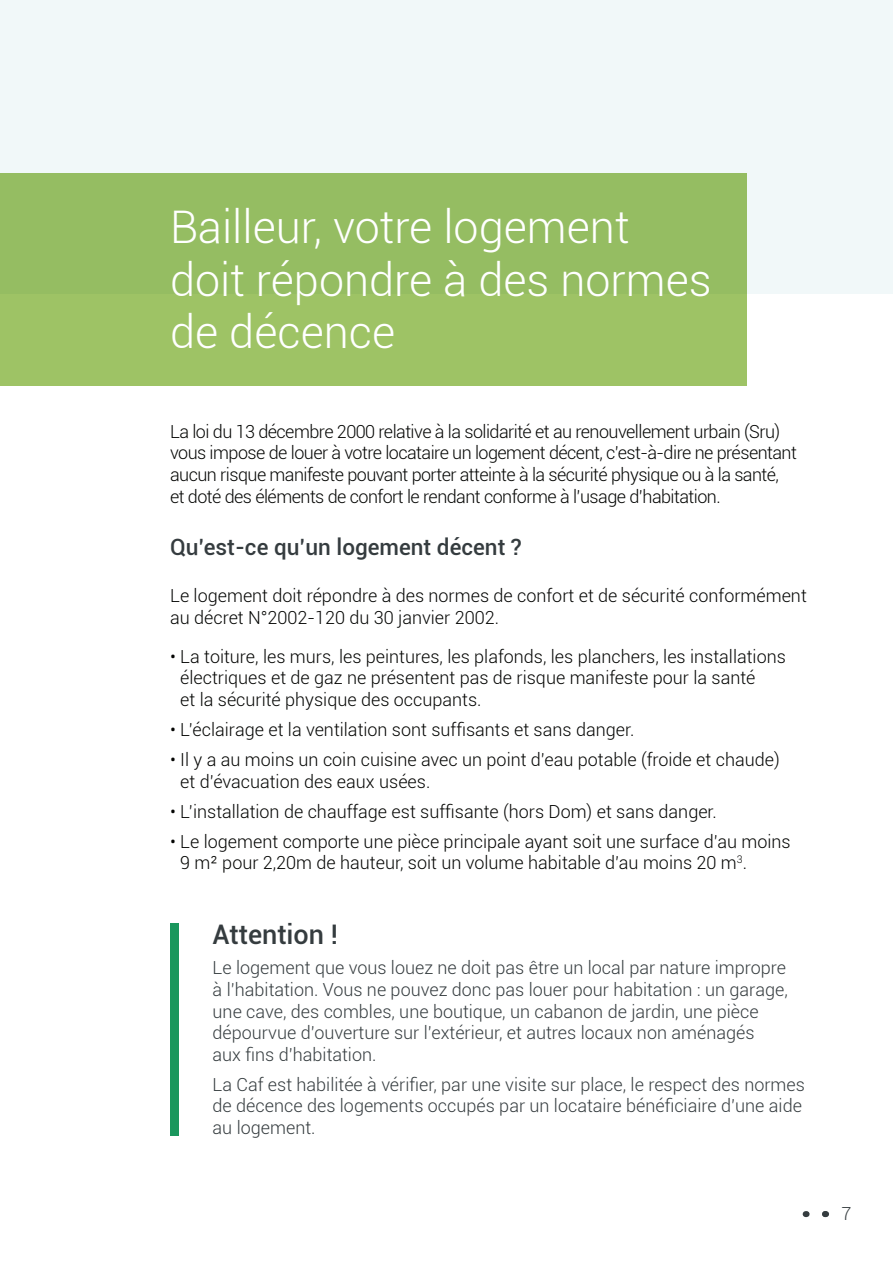
<style>
.page{position:relative;width:893px;height:1263px;background:#fff}
.page>*{position:absolute;margin:0;border:0;box-sizing:border-box;transform-origin:0 0}
.t1{font:300 45px/52.5px "Roboto";color:#fff}
.t2{font:500 27px "Roboto";color:#353c3f}
.t3{font:500 22.5px "Roboto";color:#353c3f}
.t4{font:300 18px/21.6px "Roboto";color:#040503}
.t5{font:300 18px/21.6px "Roboto";color:#353c3f}
.t6{font:300 18px/21.6px "Roboto";letter-spacing:-.03em;color:#040503}
</style>
<div class="page">
<svg style="left:822px;top:1211px;width:4px;height:6px"></svg>
<div style="left:0;top:0;width:893px;height:293px;background:#f1f8f9"></div>
<div style="left:0;top:173px;width:746px;height:213px;background:#95bd62"></div>
<div style="left:170px;top:923px;width:9px;height:212px;background:#1a975d"></div>
<p class="t1" style="left:170px;top:199px;width:543px">Bailleur, votre logement doit répondre à des normes de décence</p>
<p class="t6" style="left:170px;top:420px;width:628px">La loi du 13 décembre 2000 relative à la solidarité et au renouvellement urbain (Sru) vous impose de louer à votre locataire un logement décent, c’est-à-dire ne présentant aucun risque manifeste pouvant porter atteinte à la sécurité physique ou à la santé, et doté des éléments de confort le rendant conforme à l’usage d’habitation.</p>
<p class="t3" style="left:170px;top:531px;width:353px">Qu’est-ce qu’un logement décent ?</p>
<p class="t4" style="left:170px;top:584px;width:638px">Le logement doit répondre à des normes de confort et de sécurité conformément au décret N°2002-120 du 30 janvier 2002.</p>
<p class="t4" style="left:180px;top:645px;width:607px;text-indent:-10px">• La toiture, les murs, les peintures, les plafonds, les planchers, les installations électriques et de gaz ne présentent pas de risque manifeste pour la santé<br>et la sécurité physique des occupants.</p>
<p class="t4" style="left:170px;top:718px;width:466px">• L’éclairage et la ventilation sont suffisants et sans danger.</p>
<p class="t4" style="left:180px;top:748px;width:601px;text-indent:-10px">• Il y a au moins un coin cuisine avec un point d’eau potable (froide et chaude) et d’évacuation des eaux usées.</p>
<p class="t4" style="left:170px;top:800px;width:548px">• L’installation de chauffage est suffisante (hors Dom) et sans danger.</p>
<p class="t4" style="left:180px;top:830px;width:612px;text-indent:-10px">• Le logement comporte une pièce principale ayant soit une surface d’au moins<br>9 m² pour 2,20m de hauteur, soit un volume habitable d’au moins 20 m<sup>3</sup>.</p>
<p class="t2" style="left:213px;top:915px;width:127px">Attention !</p>
<p class="t5" style="left:213px;top:956px;width:577px">Le logement que vous louez ne doit pas être un local par nature impropre à l’habitation. Vous ne pouvez donc pas louer pour habitation : un garage, une cave, des combles, une boutique, un cabanon de jardin, une pièce dépourvue d’ouverture sur l’extérieur, et autres locaux non aménagés<br>aux fins d’habitation.</p>
<p class="t5" style="left:213px;top:1073px;width:594px">La Caf est habilitée à vérifier, par une visite sur place, le respect des normes de décence des logements occupés par un locataire bénéficiaire d’une aide au logement.</p>
<p class="t5" style="left:842px;top:1203px;width:11px">7</p>
</div>
